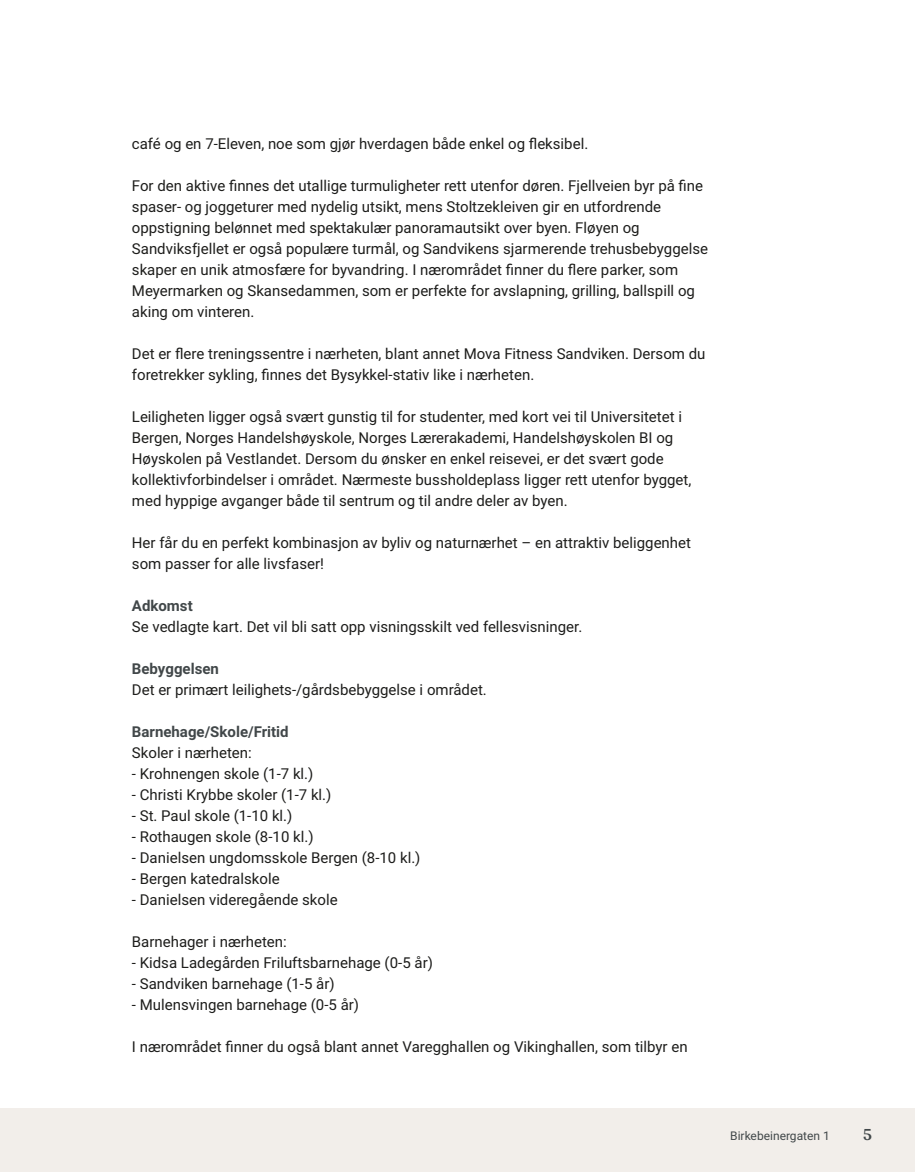
<style>
.page{position:relative;width:915px;height:1172px;background:#fff}
.page>*{position:absolute;margin:0;border:0;box-sizing:border-box;transform-origin:0 0}
.t1{font:700 18px "Arya";color:#414749}
.t2{font:15px/21px "Roboto Vitec";color:#1d1d1b}
.t3{font:700 15px "Roboto Vitec";color:#414749}
.t4{font:12px "Roboto Vitec";color:#414749}
</style>
<div class="page">
<div style="left:0;top:1108px;width:914px;height:64px;background:#f2eeea"></div>
<p class="t2" style="left:132px;top:132px;width:457px">café og en 7‑Eleven, noe som gjør hverdagen både enkel og fleksibel.</p>
<p class="t2" style="left:132px;top:174px;width:577px">For den aktive finnes det utallige turmuligheter rett utenfor døren. Fjellveien byr på fine spaser‑ og joggeturer med nydelig utsikt, mens Stoltzekleiven gir en utfordrende oppstigning belønnet med spektakulær panoramautsikt over byen. Fløyen og Sandviksfjellet er også populære turmål, og Sandvikens sjarmerende trehusbebyggelse skaper en unik atmosfære for byvandring. I nærområdet finner du flere parker, som Meyermarken og Skansedammen, som er perfekte for avslapning, grilling, ballspill og aking om vinteren.</p>
<p class="t2" style="left:132px;top:342px;width:575px">Det er flere treningssentre i nærheten, blant annet Mova Fitness Sandviken. Dersom du foretrekker sykling, finnes det Bysykkel‑stativ like i nærheten.</p>
<p class="t2" style="left:132px;top:405px;width:560px">Leiligheten ligger også svært gunstig til for studenter, med kort vei til Universitetet i Bergen, Norges Handelshøyskole, Norges Lærerakademi, Handelshøyskolen BI og Høyskolen på Vestlandet. Dersom du ønsker en enkel reisevei, er det svært gode kollektivforbindelser i området. Nærmeste bussholdeplass ligger rett utenfor bygget, med hyppige avganger både til sentrum og til andre deler av byen.</p>
<p class="t2" style="left:132px;top:531px;width:560px">Her får du en perfekt kombinasjon av byliv og naturnærhet – en attraktiv beliggenhet som passer for alle livsfaser!</p>
<p class="t3" style="left:132px;top:595px;width:62px">Adkomst</p>
<p class="t2" style="left:132px;top:615px;width:452px">Se vedlagte kart. Det vil bli satt opp visningsskilt ved fellesvisninger.</p>
<p class="t3" style="left:132px;top:658px;width:88px">Bebyggelsen</p>
<p class="t2" style="left:132px;top:678px;width:356px">Det er primært leilighets‑/ gårdsbebyggelse i området.</p>
<p class="t3" style="left:132px;top:721px;width:158px">Barnehage/ Skole/ Fritid</p>
<p class="t2" style="left:132px;top:741px;width:290px">Skoler i nærheten:<br>‑ Krohnengen skole (1‑7 kl.)<br>‑ Christi Krybbe skoler (1‑7 kl.)<br>‑ St. Paul skole (1‑10 kl.)<br>‑ Rothaugen skole (8‑10 kl.)<br>‑ Danielsen ungdomsskole Bergen (8‑10 kl.) ‑ Bergen katedralskole<br>‑ Danielsen videregående skole</p>
<p class="t2" style="left:132px;top:930px;width:302px">Barnehager i nærheten:<br>‑ Kidsa Ladegården Friluftsbarnehage (0‑5 år) ‑ Sandviken barnehage (1‑5 år)<br>‑ Mulensvingen barnehage (0‑5 år)</p>
<p class="t2" style="left:132px;top:1035px;width:557px">I nærområdet finner du også blant annet Varegghallen og Vikinghallen, som tilbyr en</p>
<p class="t4" style="left:730px;top:1127px;width:101px">Birkebeinergaten 1</p>
<p class="t1" style="left:862px;top:1123px;width:11px">5</p>
</div>
